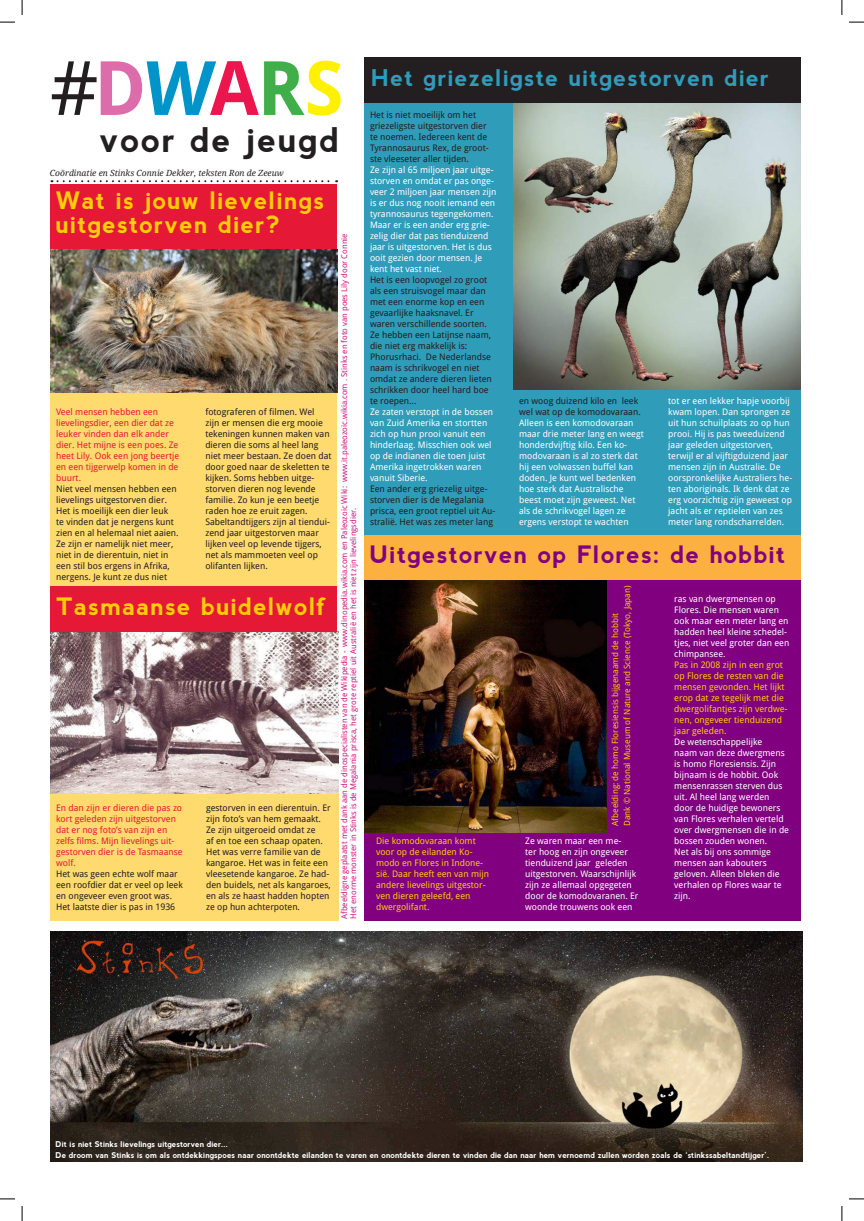
<style>
.page{position:relative;width:864px;height:1221px;background:#fff}
.page>*{position:absolute;margin:0;border:0;box-sizing:border-box;transform-origin:0 0}
.t1{font:75px "Droid Sans";color:#231f20}
.t2{font:700 34px "nevis";letter-spacing:.05em;color:#231f20}
.t3{font:700 24px/24px "nevis";letter-spacing:.05em;color:#fecd08}
.t4{font:700 24px "nevis";letter-spacing:.05em;color:#800080}
.t5{font:700 23px "nevis";letter-spacing:.05em;color:#2f9cba}
.t6{font:9px/11px "Droid Sans";color:#fff}
.t7{font:9px/11px "Droid Sans";color:#231f20}
.t8{font:9px/11px "Droid Sans";color:#fecd08}
.t9{font:9px/11px "Droid Sans";color:#e51836}
.t10{font:8.5px/12px "Droid Sans";color:#fecd08}
.t11{font:italic 8.5px "Droid Serif";color:#231f20}
.t12{font:8px/9px "Droid Sans";color:#d2147e}
.t13{font:700 8px/11px "nevis";color:#fff}
.s1{font-weight:700;color:#dd6caa}
.s2{font-weight:700;color:#0094c9}
.s3{font-weight:700;color:#ed154e}
.s4{font-weight:700;color:#40ae49}
.s5{font-weight:700;color:#fff101}
</style>
<div class="page">
<svg style="left:51px;top:180px;width:286px;height:2px"></svg>
<div style="left:364px;top:103px;width:436px;height:450px;background:#2f9cba"></div>
<div style="left:50px;top:184px;width:287px;height:66px;background:#e51836"></div>
<div style="left:50px;top:632px;width:288px;height:288px;background:#ffda6f"></div>
<div style="left:364px;top:57px;width:436px;height:46px;background:#231f20"></div>
<div style="left:364px;top:535px;width:436px;height:46px;background:#fbb03f"></div>
<div style="left:364px;top:580px;width:436px;height:340px;background:#800080"></div>
<img style="left:513px;top:103px;width:287px;height:286px">
<img style="left:51px;top:631px;width:288px;height:162px">
<div style="left:50px;top:393px;width:287px;height:193px;background:#ffda6f"></div>
<img style="left:50px;top:250px;width:287px;height:143px">
<div style="left:50px;top:586px;width:287px;height:45px;background:#e51836"></div>
<img style="left:364px;top:580px;width:242px;height:252px">
<img style="left:50px;top:931px;width:752px;height:231px">
<svg style="left:0;top:21px;width:15px;height:2px"></svg>
<svg style="left:849px;top:21px;width:14px;height:2px"></svg>
<svg style="left:0;top:1198px;width:15px;height:1px"></svg>
<svg style="left:849px;top:1198px;width:14px;height:1px"></svg>
<svg style="left:21px;top:1px;width:2px;height:14px"></svg>
<svg style="left:21px;top:1206px;width:2px;height:15px"></svg>
<svg style="left:841px;top:1px;width:1px;height:14px"></svg>
<svg style="left:841px;top:1206px;width:1px;height:15px"></svg>
<h1 class="t1" style="left:50px;top:45px;width:295px">#<span class="s1">D</span><span class="s2">W</span><span class="s3">A</span><span class="s4">R</span><span class="s5">S</span></h1>
<h3 class="t5" style="left:371px;top:65px;width:399px">Het griezeligste uitgestorven dier</h3>
<p class="t7" style="left:370px;top:109px;width:120px">Het is niet moeilijk om het griezeligste uitgestorven dier te noemen. Iedereen kent de<br>Tyrannosaurus Rex, de groot&shy;ste vleeseter aller tijden.</p>
<p class="t6" style="left:370px;top:164px;width:128px">Ze zijn al 65 miljoen jaar uitge&shy;storven en omdat er pas onge&shy;veer 2 miljoen jaar mensen zijn is er dus nog nooit iemand een tyrannosaurus tegengekomen.<br>Maar er is een ander erg grie&shy;zelig dier dat pas tienduizend jaar is uitgestorven. Het is dus ooit gezien door mensen. Je kent het vast niet.</p>
<p class="t7" style="left:370px;top:274px;width:123px">Het is een loopvogel zo groot als een struisvogel maar dan met een enorme kop en een gevaarlijke haaksnavel. Er waren verschillende soorten.<br>Ze hebben een Latijnse naam, die niet erg makkelijk is:<br>Phorusrhaci. De Nederlandse naam is schrikvogel en niet omdat ze andere dieren lieten schrikken door heel hard boe te roepen...</p>
<p class="t6" style="left:370px;top:406px;width:125px">Ze zaten verstopt in de bossen van Zuid Amerika en stortten zich op hun prooi vanuit een hinderlaag. Misschien ook wel op de indianen die toen juist<br>Amerika ingetrokken waren vanuit Siberie.</p>
<p class="t7" style="left:370px;top:483px;width:127px">Een ander erg griezelig uitge&shy;storven dier is de Megalania prisca, een groot reptiel uit Au&shy;stralië. Het was zes meter lang</p>
<h2 class="t2" style="left:100px;top:121px;width:241px">voor de jeugd</h2>
<p class="t11" style="left:50px;top:168px;width:235px">Coördinatie en Stinks Connie Dekker, teksten Ron de Zeeuw</p>
<h3 class="t3" style="left:56px;top:189px;width:270px">Wat is jouw lievelings uitgestorven dier?</h3>
<p class="t12" style="left:340px;top:918px;width:687px;rotate:-90deg">Afbeeldigne geplaatst met dank aan de dinospecialisten van de Wikipedia - www.dinopedia.wikia.com en Paleozoic Wiki: www.it.paleozoic.wikia.com . Stinks en foto van poes Lily door Connie<br>Het enorme monster in Stinks is de Megalania prisca, het grote reptiel uit Australië en het is niet zijn lievelingsdier.</p>
<p class="t6" style="left:668px;top:395px;width:125px">tot er een lekker hapje voorbij kwam lopen. Dan sprongen ze uit hun schuilplaats zo op hun prooi. Hij is pas tweeduizend jaar geleden uitgestorven, terwijl er al vijftigduizend jaar mensen zijn in Australie. De oorspronkelijke Australiers he&shy;ten aboriginals. Ik denk dat ze erg voorzichtig zijn geweest op jacht als er reptielen van zes meter lang rondscharrelden.</p>
<p class="t7" style="left:519px;top:395px;width:123px">en woog duizend kilo en leek wel wat op de komodovaraan.</p>
<p class="t6" style="left:519px;top:417px;width:126px">Alleen is een komodovaraan maar drie meter lang en weegt honderdvijftig kilo. Een ko&shy;modovaraan is al zo sterk dat hij een volwassen buffel kan doden. Je kunt wel bedenken hoe sterk dat Australische beest moet zijn geweest. Net als de schrikvogel lagen ze ergens verstopt te wachten</p>
<p class="t7" style="left:205px;top:406px;width:128px">fotograferen of filmen. Wel<br>zijn er mensen die erg mooie tekeningen kunnen maken van dieren die soms al heel lang niet meer bestaan. Ze doen dat door goed naar de skeletten te kijken. Soms hebben uitge&shy;storven dieren nog levende familie. Zo kun je een beetje raden hoe ze eruit zagen.<br>Sabeltandtijgers zijn al tiendui&shy;zend jaar uitgestorven maar lijken veel op levende tijgers, net als mammoeten veel op olifanten lijken.</p>
<h3 class="t3" style="left:56px;top:594px;width:271px">Tasmaanse buidelwolf</h3>
<p class="t10" style="left:609px;top:826px;width:242px;rotate:-90deg">Afbeelding: de homo Floresiensis bijgenaamd de hobbit<br>Dank © National Museum of Nature and Science (Tokyo, Japan)</p>
<p class="t9" style="left:56px;top:406px;width:125px">Veel mensen hebben een lievelingsdier, een dier dat ze leuker vinden dan elk ander dier. Het mijne is een poes. Ze heet Lily. Ook een jong beertje en een tijgerwelp komen in de buurt.</p>
<p class="t7" style="left:56px;top:483px;width:124px">Niet veel mensen hebben een lievelings uitgestorven dier.<br>Het is moeilijk een dier leuk<br>te vinden dat je nergens kunt zien en al helemaal niet aaien.<br>Ze zijn er namelijk niet meer, niet in de dierentuin, niet in een stil bos ergens in Afrika, nergens. Je kunt ze dus niet</p>
<h3 class="t4" style="left:369px;top:541px;width:417px">Uitgestorven op Flores: de hobbit</h3>
<p class="t6" style="left:674px;top:593px;width:116px">ras van dwergmensen op<br>Flores. Die mensen waren ook maar een meter lang en hadden heel kleine schedel&shy;tjes, niet veel groter dan een chimpansee.</p>
<p class="t8" style="left:674px;top:659px;width:115px">Pas in 2008 zijn in een grot op Flores de resten van die mensen gevonden. Het lijkt erop dat ze tegelijk met die dwergolifantjes zijn verdwe&shy;nen, ongeveer tienduizend jaar geleden.</p>
<p class="t6" style="left:674px;top:736px;width:116px">De wetenschappelijke<br>naam van deze dwergmens is homo Floresiensis. Zijn bijnaam is de hobbit. Ook mensenrassen sterven dus uit. Al heel lang werden door de huidige bewoners van Flores verhalen verteld over dwergmensen die in de bossen zouden wonen.<br>Net als bij ons sommige mensen aan kabouters geloven. Alleen bleken die verhalen op Flores waar te zijn.</p>
<p class="t7" style="left:206px;top:802px;width:126px">gestorven in een dierentuin. Er zijn foto’s van hem gemaakt.<br>Ze zijn uitgeroeid omdat ze<br>af en toe een schaap opaten.<br>Het was verre familie van de kangaroe. Het was in feite een vleesetende kangaroe. Ze had&shy;den buidels, net als kangaroes, en als ze haast hadden hopten ze op hun achterpoten.</p>
<p class="t9" style="left:56px;top:802px;width:128px">En dan zijn er dieren die pas zo kort geleden zijn uitgestorven dat er nog foto’s van zijn en zelfs films. Mijn lievelings uit&shy;gestorven dier is de Tasmaanse wolf.</p>
<p class="t7" style="left:56px;top:868px;width:128px">Het was geen echte wolf maar een roofdier dat er veel op leek en ongeveer even groot was.<br>Het laatste dier is pas in 1936</p>
<p class="t8" style="left:376px;top:835px;width:114px">Die komodovaraan komt voor op de eilanden Ko&shy;modo en Flores in Indone&shy;sië. Daar heeft een van mijn andere lievelings uitgestor&shy;ven dieren geleefd, een dwergolifant.</p>
<p class="t6" style="left:525px;top:835px;width:115px">Ze waren maar een me-<br>ter hoog en zijn ongeveer tienduizend jaar geleden uitgestorven. Waarschijnlijk zijn ze allemaal opgegeten door de komodovaranen. Er woonde trouwens ook een</p>
<p class="t13" style="left:55px;top:1138px;width:715px">Dit is niet Stinks lievelings uitgestorven dier...<br>De droom van Stinks is om als ontdekkingspoes naar onontdekte eilanden te varen en onontdekte dieren te vinden die dan naar hem vernoemd zullen worden zoals de ‘stinkssabeltandtijger’.</p>
</div>
